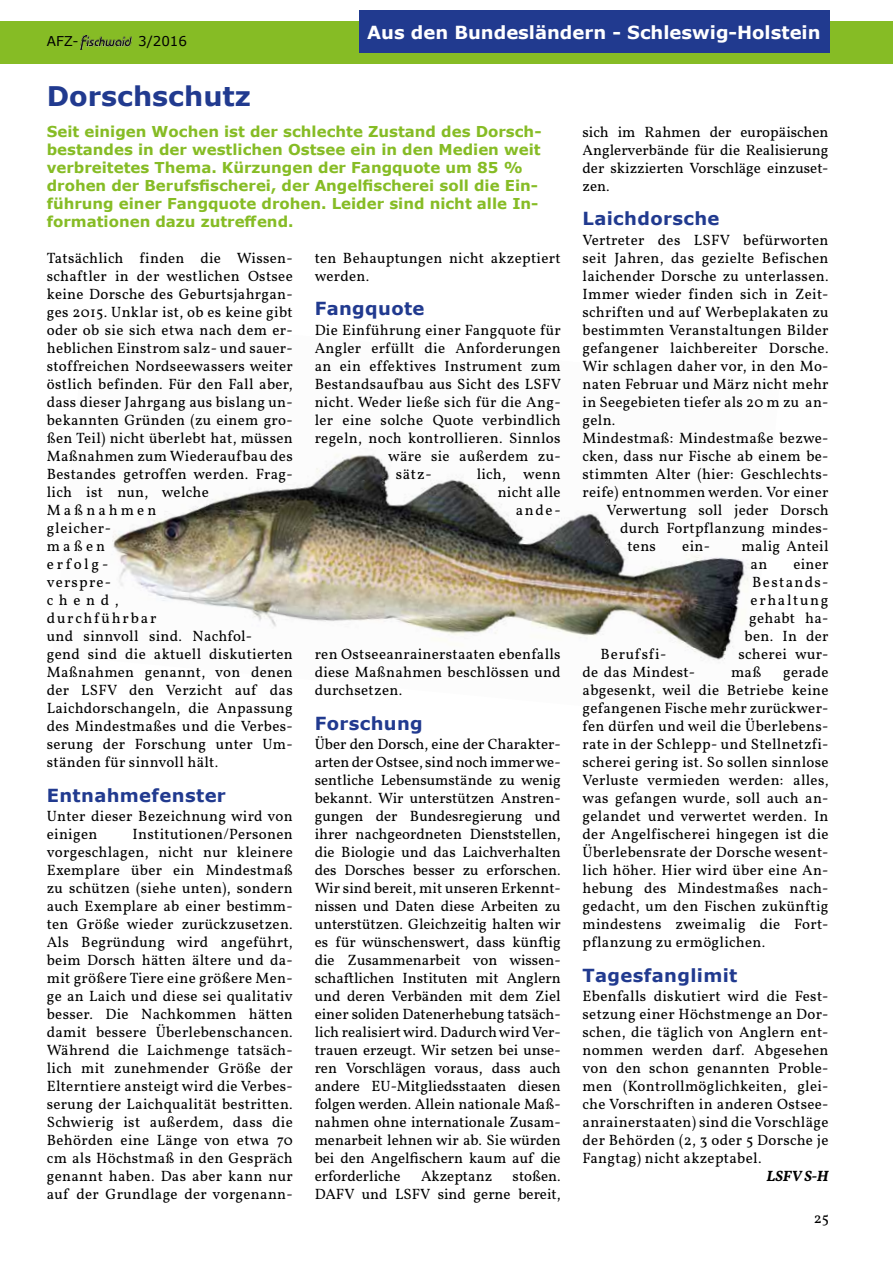
<style>
.page{position:relative;width:893px;height:1263px;background:#fff}
.page>*{position:absolute;margin:0;border:0;box-sizing:border-box;transform-origin:0 0}
.t1{font:700 27px "Verdana";color:#213a8f}
.t2{font:700 18px "Verdana";letter-spacing:.02em;color:#213a8f}
.t3{font:700 18px "Verdana";color:#fff}
.t4{font:15px/18px "Vollkorn";letter-spacing:.02em;color:#000;text-align:justify}
.t5{font:700 15px/18px "Verdana";color:#86bc25}
.t6{font:15px/18px "Vollkorn";color:#000;text-align:right}
.t7{font:15px/18px "Vollkorn";letter-spacing:.055em;color:#000;text-align:right}
.t8{font:15px "Vollkorn";letter-spacing:.05em;color:#000}
.t9{font:italic 600 15px "Vollkorn";color:#000}
.t10{font:13.5px "Verdana";color:#000}
</style>
<div class="page">
<div style="left:0;top:21px;width:893px;height:43px;background:#86bc25"></div>
<img style="left:81px;top:36px;width:51px;height:13px">
<img style="left:112px;top:454px;width:638px;height:207px">
<div style="left:359px;top:11px;width:470px;height:42px;background:#213a8f"></div>
<p class="t10" style="left:47px;top:32px;width:33px">AFZ-</p>
<p class="t10" style="left:138px;top:32px;width:51px">3/2016</p>
<p class="t3" style="left:367px;top:19px;width:455px">Aus den Bundesländern - Schleswig-Holstein</p>
<h1 class="t1" style="left:47px;top:77px;width:206px">Dorschschutz</h1>
<p class="t5" style="left:47px;top:122px;width:496px">Seit einigen Wochen ist der schlechte Zustand des Dorsch&shy;bestandes in der westlichen Ostsee ein in den Medien weit verbreitetes Thema. Kürzungen der Fangquote um 85 % drohen der Berufsfischerei, der Angelfischerei soll die Ein&shy;führung einer Fangquote drohen. Leider sind nicht alle In&shy;formationen dazu zutreffend.</p>
<p class="t4" style="left:47px;top:249px;width:248px;text-align:left">Tatsächlich finden die Wissen&shy;schaftler in der westlichen Ostsee keine Dorsche des Geburtsjahrgan&shy;ges 2015. Unklar ist, ob es keine gibt oder ob sie sich etwa nach dem er&shy;heblichen Einstrom salz- und sauer&shy;stoffreichen Nordseewassers weiter östlich befinden. Für den Fall aber, dass dieser Jahrgang aus bislang un&shy;bekannten Gründen (zu einem gro&shy;ßen Teil) nicht überlebt hat, müssen<br>Maßnahmen zum Wiederaufbau des<br>Bestandes getroffen werden. Frag&shy;lich ist nun, welche<br>Maßnahmen<br>gleicher-<br>maßen<br>erfolg-<br>verspre-<br>chend,<br>durchführbar<br>und sinnvoll sind. Nachfol-<br>gend sind die aktuell diskutierten<br>Maßnahmen genannt, von denen der LSFV den Verzicht auf das<br>Laichdorschangeln, die Anpassung des Mindestmaßes und die Verbes&shy;serung der Forschung unter Um&shy;ständen für sinnvoll hält.</p>
<p class="t2" style="left:47px;top:782px;width:181px">Entnahmefenster</p>
<p class="t4" style="left:47px;top:807px;width:247px">Unter dieser Bezeichnung wird von einigen</p>
<p class="t4" style="left:47px;top:825px;width:248px;text-indent:86px">Institutionen/Personen vorgeschlagen, nicht nur kleinere Exemplare über ein Mindestmaß zu schützen (siehe unten), sondern auch Exemplare ab einer bestimm&shy;ten Größe wieder zurückzusetzen.<br>Als Begründung wird angeführt, beim Dorsch hätten ältere und da&shy;mit größere Tiere eine größere Men&shy;ge an Laich und diese sei qualitativ besser. Die Nachkommen hätten damit bessere Überlebenschancen.<br>Während die Laichmenge tatsäch&shy;lich mit zunehmender Größe der Elterntiere ansteigt wird die Verbes&shy;serung der Laichqualität bestritten.<br>Schwierig ist außerdem, dass die Behörden eine Länge von etwa 70 cm als Höchstmaß in den Gespräch genannt haben. Das aber kann nur auf der Grundlage der vorgenann-</p>
<p class="t4" style="left:315px;top:249px;width:248px">ten Behauptungen nicht akzeptiert werden.</p>
<p class="t2" style="left:315px;top:296px;width:111px">Fangquote</p>
<p class="t4" style="left:315px;top:321px;width:248px">Die Einführung einer Fangquote für</p>
<p class="t4" style="left:315px;top:339px;width:248px">Angler erfüllt die Anforderungen</p>
<p class="t4" style="left:315px;top:357px;width:247px">an ein effektives Instrument zum</p>
<p class="t4" style="left:315px;top:375px;width:248px">Bestandsaufbau aus Sicht des LSFV</p>
<p class="t4" style="left:315px;top:393px;width:248px">nicht. Weder ließe sich für die Ang-</p>
<p class="t4" style="left:315px;top:411px;width:248px">ler eine solche Quote verbindlich</p>
<p class="t4" style="left:315px;top:429px;width:247px">regeln, noch kontrollieren. Sinnlos</p>
<p class="t4" style="left:388px;top:447px;width:174px">wäre sie außerdem zu-</p>
<p class="t4" style="left:396px;top:465px;width:37px">sätz-</p>
<p class="t4" style="left:477px;top:465px;width:85px;text-align:right">lich, wenn nicht alle ande-</p>
<p class="t4" style="left:315px;top:645px;width:248px">ren Ostseeanrainerstaaten ebenfalls diese Maßnahmen beschlössen und durchsetzen.</p>
<p class="t2" style="left:315px;top:710px;width:110px">Forschung</p>
<p class="t4" style="left:315px;top:735px;width:248px">Über den Dorsch, eine der Charakter&shy;arten der Ostsee, sind noch immer we&shy;sentliche Lebensumstände zu wenig bekannt. Wir unterstützen Anstren&shy;gungen der Bundesregierung und ihrer nachgeordneten Dienststellen, die Biologie und das Laichverhalten des Dorsches besser zu erforschen.<br>Wir sind bereit, mit unseren Erkennt&shy;nissen und Daten diese Arbeiten zu unterstützen. Gleichzeitig halten wir es für wünschenswert, dass künftig die Zusammenarbeit von wissen&shy;schaftlichen Instituten mit Anglern und deren Verbänden mit dem Ziel einer soliden Datenerhebung tatsäch&shy;lich realisiert wird. Dadurch wird Ver&shy;trauen erzeugt. Wir setzen bei unse&shy;ren Vorschlägen voraus, dass auch andere EU-Mitgliedsstaaten diesen folgen werden. Allein nationale Maß&shy;nahmen ohne internationale Zusam&shy;menarbeit lehnen wir ab. Sie würden bei den Angelfischern kaum auf die erforderliche</p>
<p class="t6" style="left:421px;top:1167px;width:73px">Akzeptanz</p>
<p class="t6" style="left:315px;top:1167px;width:248px">stoßen.<br>DAFV und LSFV sind gerne bereit,</p>
<p class="t4" style="left:583px;top:123px;width:247px">sich im Rahmen der europäischen Anglerverbände für die Realisierung der skizzierten Vorschläge einzuset&shy;zen.</p>
<p class="t2" style="left:583px;top:206px;width:138px">Laichdorsche</p>
<p class="t4" style="left:583px;top:231px;width:247px">Vertreter des LSFV befürworten</p>
<p class="t4" style="left:583px;top:249px;width:248px">seit Jahren, das gezielte Befischen</p>
<p class="t4" style="left:583px;top:267px;width:247px">laichender Dorsche zu unterlassen.</p>
<p class="t4" style="left:583px;top:285px;width:247px">Immer wieder finden sich in Zeit-</p>
<p class="t4" style="left:583px;top:303px;width:248px">schriften und auf Werbeplakaten zu</p>
<p class="t4" style="left:583px;top:321px;width:248px">bestimmten Veranstaltungen Bilder</p>
<p class="t4" style="left:583px;top:339px;width:248px">gefangener laichbereiter Dorsche.</p>
<p class="t4" style="left:583px;top:357px;width:247px">Wir schlagen daher vor, in den Mo-</p>
<p class="t4" style="left:583px;top:375px;width:248px">naten Februar und März nicht mehr</p>
<p class="t4" style="left:583px;top:393px;width:247px">in Seegebieten tiefer als 20 m zu an-</p>
<p class="t4" style="left:583px;top:411px;width:34px">geln.</p>
<p class="t4" style="left:583px;top:429px;width:248px">Mindestmaß: Mindestmaße bezwe-</p>
<p class="t4" style="left:583px;top:447px;width:248px">cken, dass nur Fische ab einem be-</p>
<p class="t4" style="left:583px;top:465px;width:247px">stimmten Alter (hier: Geschlechts-</p>
<p class="t4" style="left:583px;top:483px;width:247px">reife) entnommen werden. Vor einer</p>
<p class="t4" style="left:607px;top:501px;width:224px">Verwertung soll jeder Dorsch</p>
<p class="t4" style="left:620px;top:519px;width:210px">durch Fortpflanzung mindes-</p>
<p class="t4" style="left:628px;top:537px;width:30px">tens</p>
<p class="t4" style="left:682px;top:537px;width:29px">ein-</p>
<p class="t4" style="left:751px;top:537px;width:80px;text-indent:-9px">malig Anteil an</p>
<p class="t7" style="left:745px;top:555px;width:85px">einer<br>Bestands&shy;erhaltung gehabt ha&shy;ben. In der</p>
<p class="t8" style="left:601px;top:644px;width:67px">Berufsfi-</p>
<p class="t4" style="left:739px;top:645px;width:91px">scherei wur-</p>
<p class="t4" style="left:583px;top:663px;width:114px">de das Mindest-</p>
<p class="t4" style="left:731px;top:663px;width:32px">maß</p>
<p class="t4" style="left:583px;top:663px;width:248px;text-indent:200px">gerade abgesenkt, weil die Betriebe keine gefangenen Fische mehr zurückwer&shy;fen dürfen und weil die Überlebens&shy;rate in der Schlepp- und Stellnetzfi&shy;scherei gering ist. So sollen sinnlose Verluste vermieden werden: alles, was gefangen wurde, soll auch an&shy;gelandet und verwertet werden. In der Angelfischerei hingegen ist die Überlebensrate der Dorsche wesent&shy;lich höher. Hier wird über eine An&shy;hebung des Mindestmaßes nach&shy;gedacht, um den Fischen zukünftig mindestens zweimalig die Fort&shy;pflanzung zu ermöglichen.</p>
<p class="t2" style="left:583px;top:962px;width:156px">Tagesfanglimit</p>
<p class="t4" style="left:583px;top:987px;width:248px">Ebenfalls diskutiert wird die Fest&shy;setzung einer Höchstmenge an Dor&shy;schen, die täglich von Anglern ent&shy;nommen werden darf. Abgesehen von den schon genannten Proble&shy;men (Kontrollmöglichkeiten, glei&shy;che Vorschriften in anderen Ostsee&shy;anrainerstaaten) sind die Vorschläge der Behörden (2, 3 oder 5 Dorsche je Fangtag) nicht akzeptabel.</p>
<p class="t9" style="left:766px;top:1166px;width:64px">LSFV S-H</p>
<p class="t4" style="left:814px;top:1209px;width:17px">25</p>
</div>
